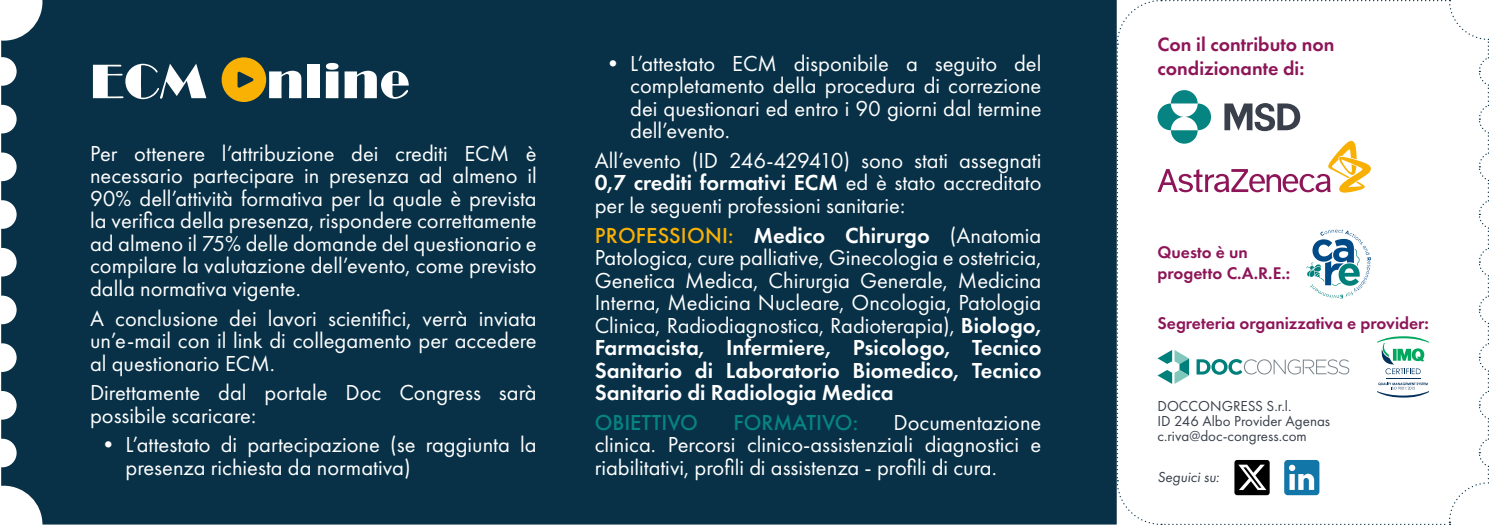
<style>
.page{position:relative;width:1489px;height:525px;background:#fff}
.page>*{position:absolute;margin:0;border:0;box-sizing:border-box;transform-origin:0 0}
.t1{font:50px "QT Theatre";color:#fff}
.t2{font:22.5px/22.5px "Futura PT";color:#fff;text-align:justify}
.t3{font:500 22.5px "Futura PT";color:#068481}
.t4{font:600 20px/24px "Futura PT";color:#8d1558}
.t5{font:600 17.5px/21px "Futura PT";color:#8d1558}
.t6{font:15px/15px "Futura PT";color:#39404b}
.t7{font:italic 15px "Futura PT";color:#39404b}
.s1{font-weight:600}
.s2{font-weight:500;color:#f9b104}
</style>
<div class="page">
<div style="left:1px;top:0;width:1115px;height:524px;background:#083147"></div>
<svg style="left:222px;top:57px;width:44px;height:45px;background:#b28b17"></svg>
<svg style="left:1116px;top:0;width:373px;height:524px"></svg>
<h1 class="t1" style="left:90px;top:53px;width:321px">ECM nline</h1>
<p class="t2" style="left:90px;top:142px;width:448px">Per ottenere l’attribuzione dei crediti ECM è necessario partecipare in presenza ad almeno il 90% dell’attività formativa per la quale è prevista la verifica della presenza, rispondere correttamente ad almeno il 75% delle domande del questionario e compilare la valutazione dell’evento, come previsto dalla normativa vigente.</p>
<p class="t2" style="left:90px;top:306px;width:448px">A conclusione dei lavori scientifici, verrà inviata un’e-mail con il link di collegamento per accedere al questionario ECM.</p>
<p class="t2" style="left:90px;top:381px;width:448px">Direttamente dal portale Doc Congress sarà possibile scaricare:</p>
<p class="t2" style="left:125px;top:433px;width:413px;text-indent:-28px">• L’attestato di partecipazione (se raggiunta la presenza richiesta da normativa)</p>
<p class="t2" style="left:630px;top:52px;width:413px;text-indent:-28px">• L’attestato ECM disponibile a seguito del completamento della procedura di correzione dei questionari ed entro i 90 giorni dal termine dell’evento.</p>
<p class="t2" style="left:594px;top:149px;width:448px">All’evento (ID 246-429410) sono stati assegnati <span class="s1">0,7 crediti formativi ECM</span> ed è stato accreditato per le seguenti professioni sanitarie:</p>
<p class="t2" style="left:594px;top:224px;width:448px"><span class="s2">PROFESSIONI:</span> <span class="s1">Medico Chirurgo</span> (Anatomia Patologica, cure palliative, Ginecologia e ostetricia, Genetica Medica, Chirurgia Generale, Medicina Interna, Medicina Nucleare, Oncologia, Patologia Clinica, Radiodiagnostica, Radioterapia), <span class="s1">Biologo, Farmacista, Infermiere, Psicologo, Tecnico Sanitario di Laboratorio Biomedico, Tecnico Sanitario di Radiologia Medica</span></p>
<p class="t3" style="left:594px;top:408px;width:105px">OBIETTIVO</p>
<p class="t3" style="left:733px;top:408px;width:126px">FORMATIVO:</p>
<p class="t2" style="left:594px;top:411px;width:448px;text-indent:299px">Documentazione clinica. Percorsi clinico-assistenziali diagnostici e riabilitativi, profili di assistenza - profili di cura.</p>
<p class="t4" style="left:1157px;top:32px;width:178px">Con il contributo non condizionante di:</p>
<p class="t5" style="left:1157px;top:241px;width:134px">Questo è un progetto C.A.R.E.:</p>
<p class="t5" style="left:1157px;top:313px;width:273px">Segreteria organizzativa e provider:</p>
<p class="t6" style="left:1157px;top:398px;width:174px">DOCCONGRESS S.r.l.<br>ID 246 Albo Provider Agenas c.riva@doc-congress.com</p>
<p class="t7" style="left:1157px;top:468px;width:63px">Seguici su:</p>
</div>
